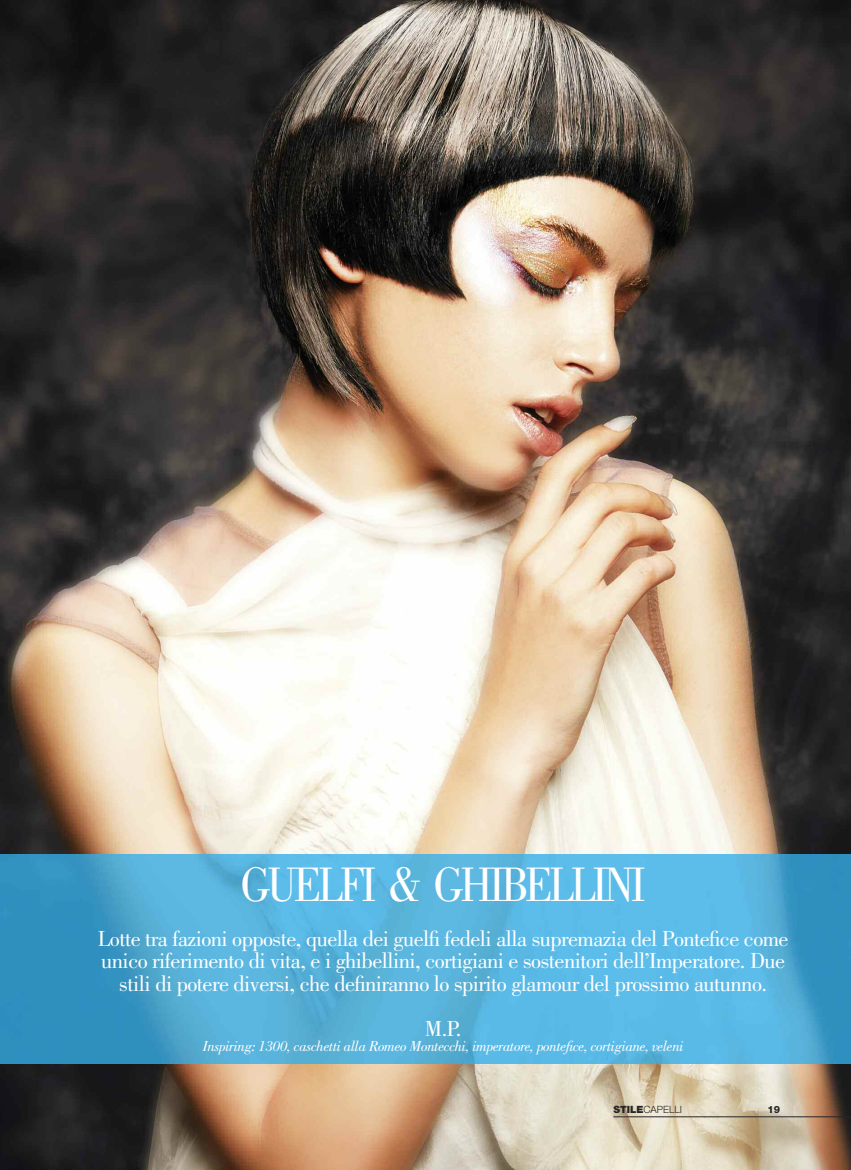
<style>
.page{position:relative;width:851px;height:1170px;background:#fff}
.page>*{position:absolute;margin:0;border:0;box-sizing:border-box;transform-origin:0 0}
.t1{font:50px "Bodoni Std";letter-spacing:-.075em;color:#fff;scale:.9 1}
.t2{font:22.5px/22.5px "Bodoni Std";letter-spacing:-.025em;color:#fff;text-align:center}
.t3{font:italic 15px "Bodoni Std";letter-spacing:-.025em;color:#fff}
.t4{font:300 10px "Helvetica Neue LT Std";color:#272526}
.t5{font:800 10px "Helvetica Neue LT Std";color:#272526}
.s1{font-weight:900}
</style>
<div class="page">
<img style="left:0;top:0;width:850px;height:1169px">
<hr style="left:613px;top:1116px;width:237px;height:1px;background:#272526">
<img style="left:0;top:854px;width:850px;height:209px">
<h1 class="t1" style="left:240px;top:865px;width:452px">GUELFI &amp; GHIBELLINI</h1>
<p class="t2" style="left:98px;top:929px;width:692px">Lotte tra fazioni opposte, quella dei guelfi fedeli alla supremazia del Pontefice come unico riferimento di vita, e i ghibellini, cortigiani e sostenitori dell’Imperatore. Due stili di potere diversi, che definiranno lo spirito glamour del prossimo autunno.</p>
<p class="t2" style="left:425px;top:1019px;width:38px">M.P.</p>
<p class="t3" style="left:203px;top:1040px;width:482px">Inspiring: 1300, caschetti alla Romeo Montecchi, imperatore, pontefice, cortigiane, veleni</p>
<p class="t4" style="left:613px;top:1106px;width:70px"><span class="s1">STILE</span>CAPELLI</p>
<p class="t5" style="left:767px;top:1106px;width:14px">19</p>
</div>
